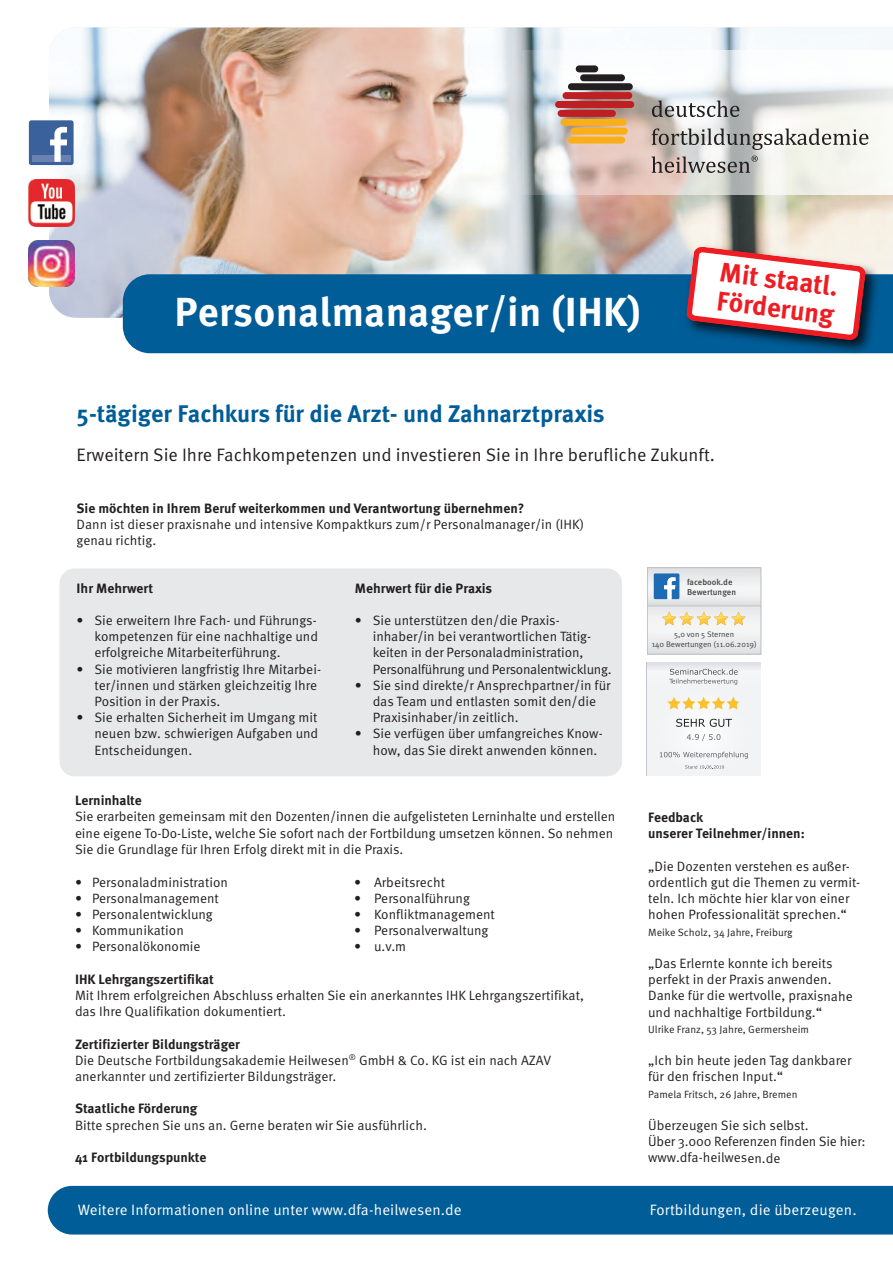
<style>
.page{position:relative;width:893px;height:1263px;background:#fff}
.page>*{position:absolute;margin:0;border:0;box-sizing:border-box;transform-origin:0 0}
.t1{font:700 40.5px "Meta OT";letter-spacing:.01em;color:#fff}
.t2{font:700 27.15px/28.8px "Meta Plus";color:#ee1d23}
.t3{font:700 24px "Meta OT";letter-spacing:-.01em;color:#015d98}
.t4{font:18px "Meta OT Norm";color:#231f20}
.t5{font:15px "Meta OT Norm";letter-spacing:.01em;color:#fff}
.t6{font:13.5px/16.2px "Meta OT Norm";color:#231f20}
.t7{font:700 13.5px/16.2px "Meta OT";color:#231f20}
.t8{font:10.5px "Meta OT Norm";color:#231f20}
.t9{font:500 8.55px/10.8px "Meta OT";color:#414243}
.t10{font:8.1px/10.4px "Meta OT Norm";color:#414243;text-align:center}
</style>
<div class="page">
<img style="left:49px;top:27px;width:844px;height:291px">
<div style="left:60px;top:568px;width:562px;height:208px;background:#e7e8e9;border-radius:15px"></div>
<svg style="left:523px;top:51px;width:370px;height:143px"></svg>
<svg style="left:652px;top:101px;width:87px;height:16px"></svg>
<svg style="left:652px;top:128px;width:216px;height:22px"></svg>
<svg style="left:651px;top:156px;width:107px;height:17px;background:#a8a29f"></svg>
<div style="left:576px;top:65px;width:22px;height:7px;background:#231f20;border-radius:3px"></div>
<div style="left:580px;top:74px;width:45px;height:7px;background:#231f20;border-radius:3px"></div>
<div style="left:568px;top:83px;width:65px;height:7px;background:#231f20;border-radius:3px"></div>
<div style="left:562px;top:92px;width:70px;height:7px;background:#bf1e23;border-radius:3px"></div>
<div style="left:555px;top:101px;width:79px;height:7px;background:#bf1e23;border-radius:3px"></div>
<div style="left:558px;top:110px;width:58px;height:7px;background:#bf1e23;border-radius:3px"></div>
<div style="left:561px;top:119px;width:66px;height:7px;background:#faaf18;border-radius:3px"></div>
<div style="left:571px;top:128px;width:57px;height:7px;background:#faaf18;border-radius:3px"></div>
<div style="left:568px;top:137px;width:57px;height:7px;background:#faaf18;border-radius:3px"></div>
<div style="left:123px;top:274px;width:544px;height:79px;background:#015d98"></div>
<div style="left:48px;top:1186px;width:845px;height:48px;background:#015d98"></div>
<img style="left:667px;top:229px;width:226px;height:125px">
<svg style="left:685px;top:246px;width:181px;height:95px"></svg>
<div style="left:29px;top:120px;width:45px;height:45px;background:#3b619d;border-radius:3px"></div>
<div style="left:32px;top:155px;width:38px;height:7px;background:#6982b0"></div>
<svg style="left:50px;top:127px;width:17px;height:35px"></svg>
<img style="left:28px;top:180px;width:47px;height:46px">
<img style="left:29px;top:240px;width:46px;height:46px">
<div style="left:647px;top:568px;width:114px;height:38px;background:#ececee"></div>
<div style="left:647px;top:567px;width:114px;height:39px;border:1px solid #bcbdc0"></div>
<div style="left:647px;top:606px;width:114px;height:48px;background:#ededee"></div>
<div style="left:647px;top:606px;width:114px;height:48px;border:1px solid #bcbdc0"></div>
<svg style="left:654px;top:573px;width:25px;height:26px"></svg>
<svg style="left:662px;top:612px;width:84px;height:13px"></svg>
<div style="left:647px;top:662px;width:114px;height:114px;background:#f1f3f4"></div>
<svg style="left:667px;top:697px;width:72px;height:12px"></svg>
<svg style="left:647px;top:662px;width:113px;height:23px"></svg>
<svg style="left:669px;top:669px;width:38px;height:14px"></svg>
<svg style="left:676px;top:719px;width:56px;height:8px"></svg>
<svg style="left:687px;top:734px;width:33px;height:7px"></svg>
<svg style="left:660px;top:752px;width:38px;height:5px"></svg>
<svg style="left:685px;top:765px;width:39px;height:4px"></svg>
<h1 class="t1" style="left:174px;top:296px;width:468px">Personalmanager/in (IHK)</h1>
<h2 class="t2" style="left:721px;top:258px;width:120px;rotate:7deg">Mit staatl.<br>Förderung</h2>
<h3 class="t3" style="left:77px;top:405px;width:530px">5-tägiger Fachkurs für die Arzt- und Zahnarztpraxis</h3>
<h3 class="t4" style="left:77px;top:448px;width:640px">Erweitern Sie Ihre Fachkompetenzen und investieren Sie in Ihre berufliche Zukunft.</h3>
<p class="t7" style="left:77px;top:501px;width:449px">Sie möchten in Ihrem Beruf weiterkommen und Verantwortung übernehmen?</p>
<p class="t6" style="left:77px;top:517px;width:509px">Dann ist dieser praxisnahe und intensive Kompaktkurs zum/r Personalmanager/in (IHK) genau richtig.</p>
<p class="t7" style="left:77px;top:581px;width:78px">Ihr Mehrwert</p>
<p class="t6" style="left:94px;top:613px;width:225px;text-align:justify;text-indent:-18px">• Sie erweitern Ihre Fach- und Führungs&shy;kompetenzen für eine nachhaltige und erfolgreiche Mitarbeiterführung.</p>
<p class="t6" style="left:94px;top:662px;width:228px;text-indent:-18px">• Sie motivieren langfristig Ihre Mitarbei&shy;ter/innen und stärken gleichzeitig Ihre<br>Position in der Praxis.</p>
<p class="t6" style="left:94px;top:710px;width:225px;text-align:justify;text-indent:-18px">• Sie erhalten Sicherheit im Umgang mit neuen bzw. schwierigen Aufgaben und Entscheidungen.</p>
<p class="t7" style="left:355px;top:581px;width:139px">Mehrwert für die Praxis</p>
<p class="t6" style="left:373px;top:613px;width:240px;text-indent:-18px">• Sie unterstützen den/die Praxis&shy;inhaber/in bei verantwortlichen Tätig&shy;keiten in der Personaladministration, Personalführung und Personalentwicklung.</p>
<p class="t6" style="left:373px;top:678px;width:239px;text-indent:-18px">• Sie sind direkte/r Ansprechpartner/in für das Team und entlasten somit den/die<br>Praxisinhaber/in zeitlich.</p>
<p class="t6" style="left:373px;top:727px;width:232px;text-indent:-18px">• Sie verfügen über umfangreiches Know&shy;how, das Sie direkt anwenden können.</p>
<p class="t7" style="left:75px;top:793px;width:68px">Lerninhalte</p>
<p class="t6" style="left:75px;top:810px;width:542px">Sie erarbeiten gemeinsam mit den Dozenten/innen die aufgelisteten Lerninhalte und erstellen eine eigene To-Do-Liste, welche Sie sofort nach der Fortbildung umsetzen können. So nehmen<br>Sie die Grundlage für Ihren Erfolg direkt mit in die Praxis.</p>
<p class="t6" style="left:75px;top:875px;width:154px">• Personaladministration</p>
<p class="t6" style="left:354px;top:875px;width:92px">• Arbeitsrecht</p>
<p class="t6" style="left:75px;top:891px;width:145px">• Personalmanagement</p>
<p class="t6" style="left:354px;top:891px;width:117px">• Personalführung</p>
<p class="t6" style="left:75px;top:907px;width:139px">• Personalentwicklung</p>
<p class="t6" style="left:354px;top:907px;width:142px">• Konfliktmanagement</p>
<p class="t6" style="left:75px;top:923px;width:110px">• Kommunikation</p>
<p class="t6" style="left:354px;top:923px;width:136px">• Personalverwaltung</p>
<p class="t6" style="left:75px;top:940px;width:127px">• Personalökonomie</p>
<p class="t6" style="left:354px;top:940px;width:54px">• u.v.m</p>
<p class="t7" style="left:75px;top:972px;width:140px">IHK Lehrgangszertifikat</p>
<p class="t6" style="left:75px;top:988px;width:510px">Mit Ihrem erfolgreichen Abschluss erhalten Sie ein anerkanntes IHK Lehrgangszertifikat, das Ihre Qualifikation dokumentiert.</p>
<p class="t7" style="left:75px;top:1037px;width:166px">Zertifizierter Bildungsträger</p>
<p class="t6" style="left:75px;top:1053px;width:478px">Die Deutsche Fortbildungsakademie Heilwesen<sup>®</sup> GmbH &amp; Co. KG ist ein nach AZAV anerkannter und zertifizierter Bildungsträger.</p>
<p class="t7" style="left:75px;top:1102px;width:124px">Staatliche Förderung</p>
<p class="t6" style="left:75px;top:1118px;width:353px">Bitte sprechen Sie uns an. Gerne beraten wir Sie ausführlich.</p>
<p class="t7" style="left:75px;top:1150px;width:133px">41 Fortbildungspunkte</p>
<p class="t9" style="left:687px;top:577px;width:51px">facebook.de<br>Bewertungen</p>
<p class="t10" style="left:652px;top:629px;width:106px">5,0 von 5 Sternen<br>140 Bewertungen (11.06.2019)</p>
<p class="t7" style="left:648px;top:810px;width:158px">Feedback<br>unserer Teilnehmer/innen:</p>
<p class="t6" style="left:648px;top:859px;width:214px">„Die Dozenten verstehen es außer&shy;ordentlich gut die Themen zu vermit&shy;teln. Ich möchte hier klar von einer hohen Professionalität sprechen.“</p>
<p class="t8" style="left:648px;top:928px;width:146px">Meike Scholz, 34 Jahre, Freiburg</p>
<p class="t6" style="left:648px;top:956px;width:206px">„Das Erlernte konnte ich bereits perfekt in der Praxis anwenden.<br>Danke für die wertvolle, praxisnahe und nachhaltige Fortbildung.“</p>
<p class="t8" style="left:648px;top:1025px;width:162px">Ulrike Franz, 53 Jahre, Germersheim</p>
<p class="t6" style="left:648px;top:1053px;width:205px">„Ich bin heute jeden Tag dankbarer für den frischen Input.“</p>
<p class="t8" style="left:648px;top:1090px;width:151px">Pamela Fritsch, 26 Jahre, Bremen</p>
<p class="t6" style="left:648px;top:1118px;width:219px">Überzeugen Sie sich selbst.<br>Über 3.000 Referenzen finden Sie hier: www.dfa-heilwesen.de</p>
<p class="t5" style="left:78px;top:1204px;width:386px">Weitere Informationen online unter www.dfa-heilwesen.de</p>
<p class="t5" style="left:650px;top:1204px;width:208px">Fortbildungen, die überzeugen.</p>
</div>
